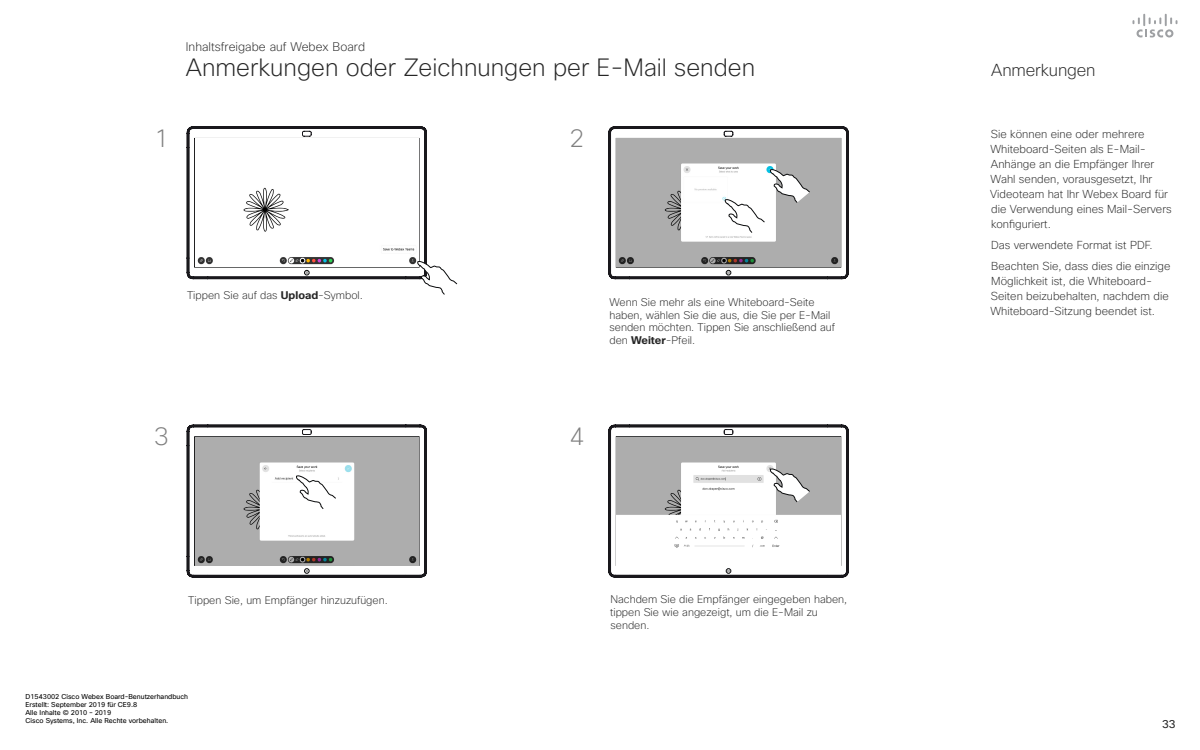
<style>
.page{position:relative;width:1200px;height:750px;background:#fff}
.page>*{position:absolute;margin:0;border:0;box-sizing:border-box;transform-origin:0 0}
.t1{font:200 25px "Cisco Sans";color:#808080}
.t2{font:200 24.31px "Cisco Sans";color:#262626}
.t3{font:200 16.88px "Cisco Sans";letter-spacing:-.01em;color:#262626}
.t4{font:200 12.19px "Cisco Sans";color:#262626}
.t5{font:200 11.25px/15px "Cisco Sans";color:#262626}
.t6{font:11.25px "Cisco Sans";color:#262626}
.t7{font:200 10.81px/13px "Cisco Sans";color:#262626}
.t8{font:6.88px/8.2px "Cisco Sans";color:#000}
.s1{font-weight:700}
.s2{font-size:11.25px}
</style>
<div class="page">
<svg style="left:1132px;top:14px;width:46px;height:24px"></svg>
<svg style="left:187px;top:127px;width:240px;height:152px"></svg>
<svg style="left:304px;top:270px;width:5px;height:5px"></svg>
<img style="left:195px;top:139px;width:224px;height:128px">
<svg style="left:187px;top:425px;width:240px;height:152px"></svg>
<svg style="left:304px;top:568px;width:5px;height:5px"></svg>
<img style="left:195px;top:437px;width:224px;height:128px">
<svg style="left:609px;top:127px;width:239px;height:152px"></svg>
<svg style="left:726px;top:270px;width:5px;height:5px"></svg>
<img style="left:617px;top:139px;width:223px;height:128px">
<svg style="left:609px;top:425px;width:239px;height:152px"></svg>
<svg style="left:726px;top:568px;width:5px;height:5px"></svg>
<img style="left:617px;top:437px;width:223px;height:128px">
<svg style="left:417px;top:239px;width:41px;height:56px"></svg>
<svg style="left:725px;top:147px;width:85px;height:86px"></svg>
<svg style="left:296px;top:453px;width:40px;height:56px"></svg>
<svg style="left:770px;top:446px;width:40px;height:56px"></svg>
<p class="t4" style="left:186px;top:39px;width:181px">Inhaltsfreigabe auf Webex Board</p>
<h2 class="t2" style="left:186px;top:52px;width:571px">Anmerkungen oder Zeichnungen per E-Mail senden</h2>
<h1 class="t1" style="left:154px;top:123px;width:17px">1</h1>
<h1 class="t1" style="left:569px;top:123px;width:16px">2</h1>
<p class="t7" style="left:187px;top:289px;width:178px">Tippen Sie auf das <span class="s1">Upload</span>-Symbol<span class="s2">.</span></p>
<p class="t7" style="left:610px;top:295px;width:227px">Wenn Sie mehr als eine Whiteboard-Seite haben, wählen Sie die aus, die Sie per E-Mail senden möchten. Tippen Sie anschließend auf den <span class="s1">Weiter</span>-Pfeil.</p>
<h1 class="t1" style="left:154px;top:420px;width:17px">3</h1>
<h1 class="t1" style="left:569px;top:420px;width:16px">4</h1>
<p class="t7" style="left:188px;top:594px;width:201px">Tippen Sie, um Empfänger hinzuzufügen.</p>
<p class="t8" style="left:25px;top:692px;width:164px">D1543002 Cisco Webex Board-Benutzerhandbuch Erstellt: September 2019 für CE9.8<br>Alle Inhalte © 2010 – 2019<br>Cisco Systems, Inc. Alle Rechte vorbehalten.</p>
<p class="t7" style="left:610px;top:593px;width:239px">Nachdem Sie die Empfänger eingegeben haben, tippen Sie wie angezeigt, um die E-Mail zu senden.</p>
<h3 class="t3" style="left:991px;top:60px;width:106px">Anmerkungen</h3>
<p class="t5" style="left:990px;top:126px;width:183px">Sie können eine oder mehrere<br>Whiteboard-Seiten als E-Mail-<br>Anhänge an die Empfänger Ihrer<br>Wahl senden, vorausgesetzt, Ihr<br>Videoteam hat Ihr Webex Board für die Verwendung eines Mail-Servers konfiguriert.</p>
<p class="t5" style="left:991px;top:234px;width:181px;line-height:21.2px">Das verwendete Format ist PDF.<br>Beachten Sie, dass dies die einzige</p>
<p class="t5" style="left:991px;top:274px;width:180px">Möglichkeit ist, die Whiteboard-<br>Seiten beizubehalten, nachdem die<br>Whiteboard-Sitzung beendet ist.</p>
<p class="t6" style="left:1162px;top:716px;width:15px">33</p>
</div>
